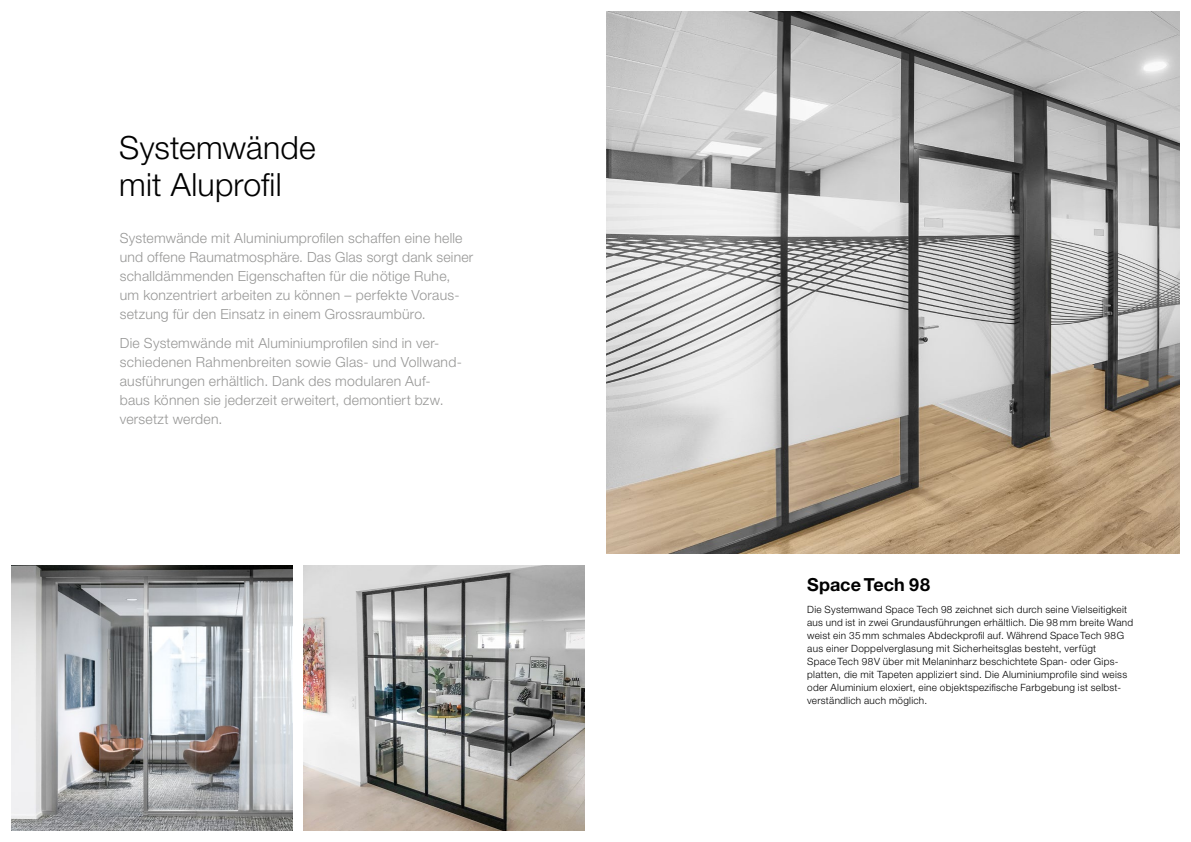
<style>
.page{position:relative;width:1191px;height:842px;background:#fff}
.page>*{position:absolute;margin:0;border:0;box-sizing:border-box;transform-origin:0 0}
._07_Copy{font:300 32px/37px "Helvetica Neue LT Pro";letter-spacing:.005em;color:#000}
.t1{font:700 18px "Helvetica Neue LT Pro";color:#000}
.t2{font:300 14px/19px "Helvetica Neue LT Pro";letter-spacing:.02em;color:#979796}
._07_Copy-2{font:300 10px/13px "Helvetica Neue LT Pro";letter-spacing:.025em;color:#000}
</style>
<div class="page">
<img style="left:607px;top:11px;width:572px;height:543px">
<img style="left:11px;top:565px;width:281px;height:266px">
<img style="left:303px;top:565px;width:281px;height:266px">
<p class="_07_Copy" style="left:119px;top:128px;width:198px">Systemwände mit Aluprofil</p>
<p class="t2" style="left:120px;top:228px;width:355px">Systemwände mit Aluminiumprofilen schaffen eine helle und offene Raumatmosphäre. Das Glas sorgt dank seiner schalldämmenden Eigenschaften für die nötige Ruhe, um konzentriert arbeiten zu können – perfekte Voraus&shy;setzung für den Einsatz in einem Grossraumbüro.</p>
<p class="t2" style="left:120px;top:333px;width:343px">Die Systemwände mit Aluminiumprofilen sind in ver&shy;schiedenen Rahmenbreiten sowie Glas- und Vollwand&shy;ausführungen erhältlich. Dank des modularen Auf&shy;baus können sie jederzeit erweitert, demontiert bzw. versetzt werden.</p>
<p class="t1" style="left:807px;top:574px;width:124px">Space Tech 98</p>
<p class="_07_Copy-2" style="left:807px;top:602px;width:327px">Die Systemwand Space Tech 98 zeichnet sich durch seine Vielseitigkeit aus und ist in zwei Grundausführungen erhältlich. Die 98 mm breite Wand weist ein 35 mm schmales Abdeckprofil auf. Während Space Tech 98G aus einer Doppelverglasung mit Sicherheitsglas besteht, verfügt<br>Space Tech 98V über mit Melaninharz beschichtete Span- oder Gips&shy;platten, die mit Tapeten appliziert sind. Die Aluminiumprofile sind weiss oder Aluminium eloxiert, eine objektspezifische Farbgebung ist selbst&shy;verständlich auch möglich.</p>
</div>
